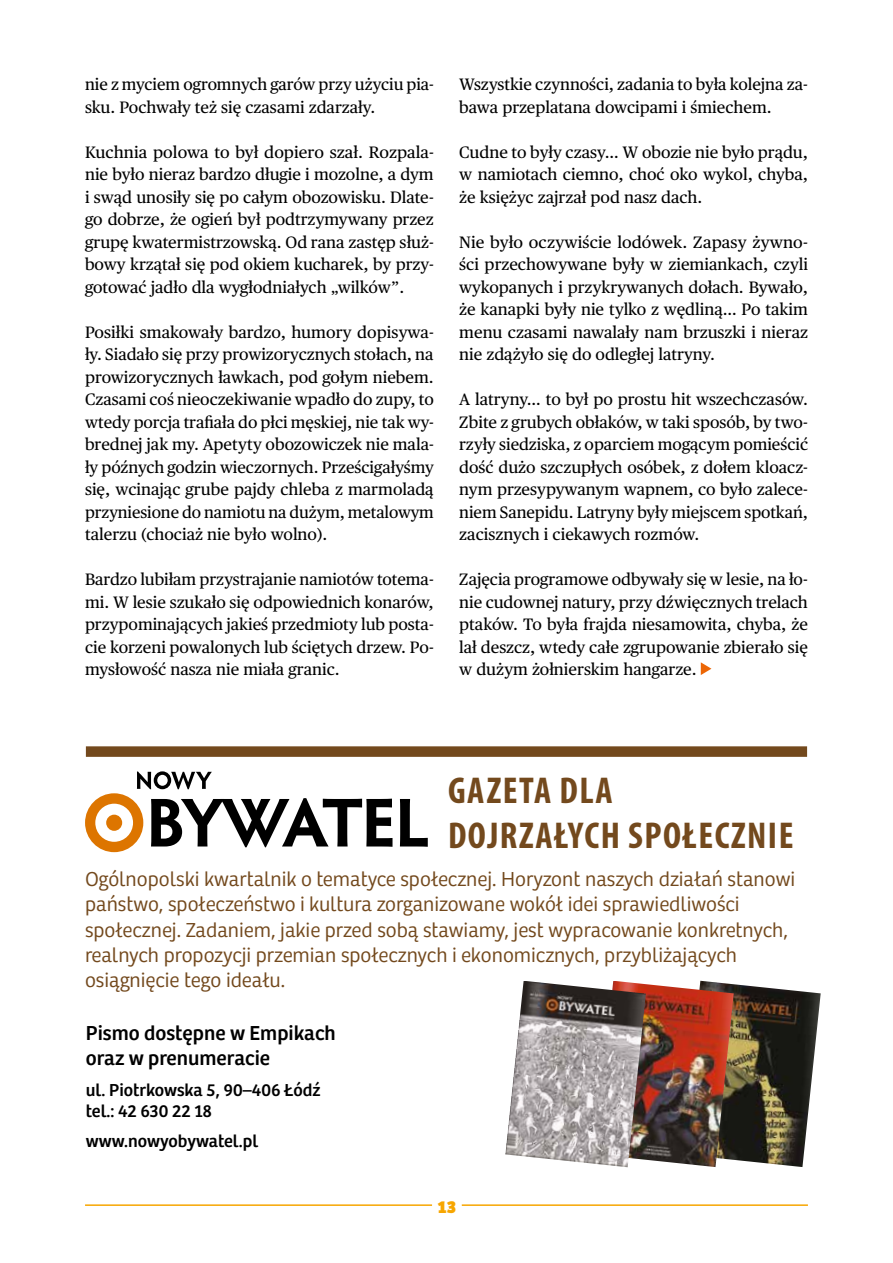
<style>
.page{position:relative;width:893px;height:1263px;background:#fff}
.page>*{position:absolute;margin:0;border:0;box-sizing:border-box;transform-origin:0 0}
.t1{font:700 condensed 37.5px/45px "Myriad Pro";letter-spacing:.04em;color:#73491d}
.t2{font:300 21px/25.2px "Bree";color:#73491d}
.t3{font:21px/25.2px "Bree";color:#000}
.t4{font:18px/21.6px "Bree";color:#000}
.t5{font:800 18px "Bree";color:#f7a600}
.t6{font:16.5px/22.5px "Publico Text";color:#000;text-align:justify}
</style>
<div class="page">
<hr style="left:85px;top:1204px;width:723px;height:2px;background:#f7a600">
<div style="left:432px;top:1190px;width:30px;height:30px;background:#fff;border-radius:50%"></div>
<svg style="left:701px;top:662px;width:10px;height:13px"></svg>
<div style="left:86px;top:746px;width:721px;height:11px;background:#73491d"></div>
<img style="left:734px;top:984px;width:87px;height:183px">
<img style="left:646px;top:981px;width:88px;height:186px">
<img style="left:505px;top:981px;width:141px;height:186px">
<svg style="left:400px;top:799px;width:28px;height:48px"></svg>
<svg style="left:85px;top:771px;width:307px;height:81px"></svg>
<p class="t6" style="left:85px;top:72px;width:350px">nie z myciem ogromnych garów przy użyciu pia&shy;sku. Pochwały też się czasami zdarzały.</p>
<p class="t6" style="left:85px;top:139px;width:350px">Kuchnia polowa to był dopiero szał. Rozpala&shy;nie było nieraz bardzo długie i mozolne, a dym i swąd unosiły się po całym obozowisku. Dlate&shy;go dobrze, że ogień był podtrzymywany przez grupę kwatermistrzowską. Od rana zastęp służ&shy;bowy krzątał się pod okiem kucharek, by przy&shy;gotować jadło dla wygłodniałych „wilków”.</p>
<p class="t6" style="left:85px;top:319px;width:350px">Posiłki smakowały bardzo, humory dopisywa&shy;ły. Siadało się przy prowizorycznych stołach, na prowizorycznych ławkach, pod gołym niebem.<br>Czasami coś nieoczekiwanie wpadło do zupy, to wtedy porcja trafiała do płci męskiej, nie tak wy&shy;brednej jak my. Apetyty obozowiczek nie mala&shy;ły późnych godzin wieczornych. Prześcigałyśmy się, wcinając grube pajdy chleba z marmoladą przyniesione do namiotu na dużym, metalowym talerzu (chociaż nie było wolno).</p>
<p class="t6" style="left:85px;top:567px;width:350px">Bardzo lubiłam przystrajanie namiotów totema&shy;mi. W lesie szukało się odpowiednich konarów, przypominających jakieś przedmioty lub posta&shy;cie korzeni powalonych lub ściętych drzew. Po&shy;mysłowość nasza nie miała granic.</p>
<p class="t6" style="left:459px;top:72px;width:350px">Wszystkie czynności, zadania to była kolejna za&shy;bawa przeplatana dowcipami i śmiechem.</p>
<p class="t6" style="left:459px;top:139px;width:350px">Cudne to były czasy… W obozie nie było prądu, w namiotach ciemno, choć oko wykol, chyba, że księżyc zajrzał pod nasz dach.</p>
<p class="t6" style="left:459px;top:229px;width:350px">Nie było oczywiście lodówek. Zapasy żywno&shy;ści przechowywane były w ziemiankach, czyli wykopanych i przykrywanych dołach. Bywało, że kanapki były nie tylko z wędliną… Po takim menu czasami nawalały nam brzuszki i nieraz nie zdążyło się do odległej latryny.</p>
<p class="t6" style="left:459px;top:387px;width:350px">A latryny… to był po prostu hit wszechczasów.<br>Zbite z grubych obłaków, w taki sposób, by two&shy;rzyły siedziska, z oparciem mogącym pomieścić dość dużo szczupłych osóbek, z dołem kloacz&shy;nym przesypywanym wapnem, co było zalece&shy;niem Sanepidu. Latryny były miejscem spotkań, zacisznych i ciekawych rozmów.</p>
<p class="t6" style="left:459px;top:567px;width:350px">Zajęcia programowe odbywały się w lesie, na ło&shy;nie cudownej natury, przy dźwięcznych trelach ptaków. To była frajda niesamowita, chyba, że lał deszcz, wtedy całe zgrupowanie zbierało się w dużym żołnierskim hangarze.</p>
<h1 class="t1" style="left:448px;top:767px;width:347px">GAZETA DLA<br>DOJRZAŁYCH SPOŁECZNIE</h1>
<p class="t2" style="left:85px;top:867px;width:712px">Ogólnopolski kwartalnik o tematyce społecznej. Horyzont naszych działań stanowi państwo, społeczeństwo i kultura zorganizowane wokół idei sprawiedliwości społecznej. Zadaniem, jakie przed sobą stawiamy, jest wypracowanie konkretnych, realnych propozycji przemian społecznych i ekonomicznych, przybliżających osiągnięcie tego ideału.</p>
<p class="t3" style="left:86px;top:1021px;width:251px">Pismo dostępne w Empikach oraz w prenumeracie</p>
<p class="t4" style="left:86px;top:1079px;width:236px">ul. Piotrkowska 5, 90–406 Łódź tel.: 42 630 22 18</p>
<p class="t4" style="left:86px;top:1131px;width:174px">www.nowyobywatel.pl</p>
<p class="t5" style="left:438px;top:1196px;width:20px">13</p>
</div>
